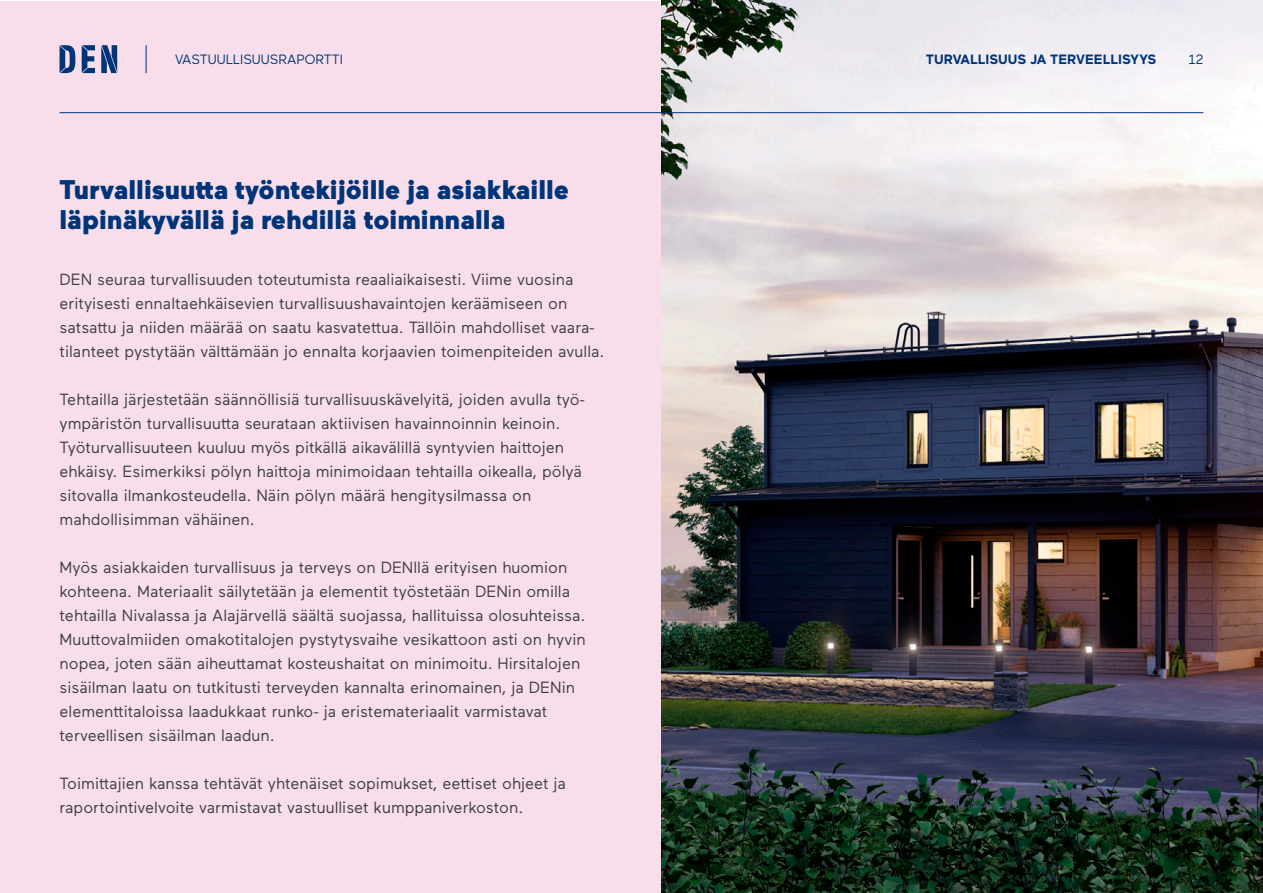
<style>
.page{position:relative;width:1263px;height:893px;background:#fff}
.page>*{position:absolute;margin:0;border:0;box-sizing:border-box;transform-origin:0 0}
.Otsikko{font:900 27px/30px "Maax";color:#003478}
.Leipis{font:16.2px/24px "Maax";color:#3e3e3f}
.ylä{font:700 13.5px "Maax";color:#003478}
.t1{font:13.5px "Maax";color:#003478}
</style>
<div class="page">
<div style="left:0;top:1px;width:661px;height:892px;background:#f8deeb"></div>
<img style="left:661px;top:0;width:602px;height:893px">
<hr style="left:60px;top:112px;width:1143px;height:1px;background:#003478">
<svg style="left:82px;top:45px;width:13px;height:28px"></svg>
<svg style="left:101px;top:45px;width:16px;height:28px"></svg>
<svg style="left:60px;top:45px;width:15px;height:28px"></svg>
<svg style="left:146px;top:45px;width:1px;height:28px"></svg>
<p class="t1" style="left:175px;top:51px;width:169px">VASTUULLISUUSRAPORTTI</p>
<p class="ylä" style="left:926px;top:51px;width:232px">TURVALLISUUS JA TERVEELLISYYS</p>
<p class="t1" style="left:1188px;top:51px;width:16px">12</p>
<p class="Otsikko" style="left:60px;top:173px;width:511px">Turvallisuutta työntekijöille ja asiakkaille läpinäkyvällä ja rehdillä toiminnalla</p>
<p class="Leipis" style="left:60px;top:267px;width:546px">DEN seuraa turvallisuuden toteutumista reaaliaikaisesti. Viime vuosina erityisesti ennaltaehkäisevien turvallisuushavaintojen keräämiseen on satsattu ja niiden määrää on saatu kasvatettua. Tällöin mahdolliset vaara&shy;tilanteet pystytään välttämään jo ennalta korjaavien toimenpiteiden avulla.</p>
<p class="Leipis" style="left:60px;top:387px;width:526px">Tehtailla järjestetään säännöllisiä turvallisuuskävelyitä, joiden avulla työ&shy;ympäristön turvallisuutta seurataan aktiivisen havainnoinnin keinoin.<br>Työturvallisuuteen kuuluu myös pitkällä aikavälillä syntyvien haittojen ehkäisy. Esimerkiksi pölyn haittoja minimoidaan tehtailla oikealla, pölyä sitovalla ilmankosteudella. Näin pölyn määrä hengitysilmassa on mahdollisimman vähäinen.</p>
<p class="Leipis" style="left:60px;top:555px;width:528px">Myös asiakkaiden turvallisuus ja terveys on DENllä erityisen huomion kohteena. Materiaalit säilytetään ja elementit työstetään DENin omilla tehtailla Nivalassa ja Alajärvellä säältä suojassa, hallituissa olosuhteissa.<br>Muuttovalmiiden omakotitalojen pystytysvaihe vesikattoon asti on hyvin nopea, joten sään aiheuttamat kosteushaitat on minimoitu. Hirsitalojen sisäilman laatu on tutkitusti terveyden kannalta erinomainen, ja DENin elementtitaloissa laadukkaat runko- ja eristemateriaalit varmistavat terveellisen sisäilman laadun.</p>
<p class="Leipis" style="left:60px;top:771px;width:508px">Toimittajien kanssa tehtävät yhtenäiset sopimukset, eettiset ohjeet ja raportointivelvoite varmistavat vastuulliset kumppaniverkoston.</p>
</div>
